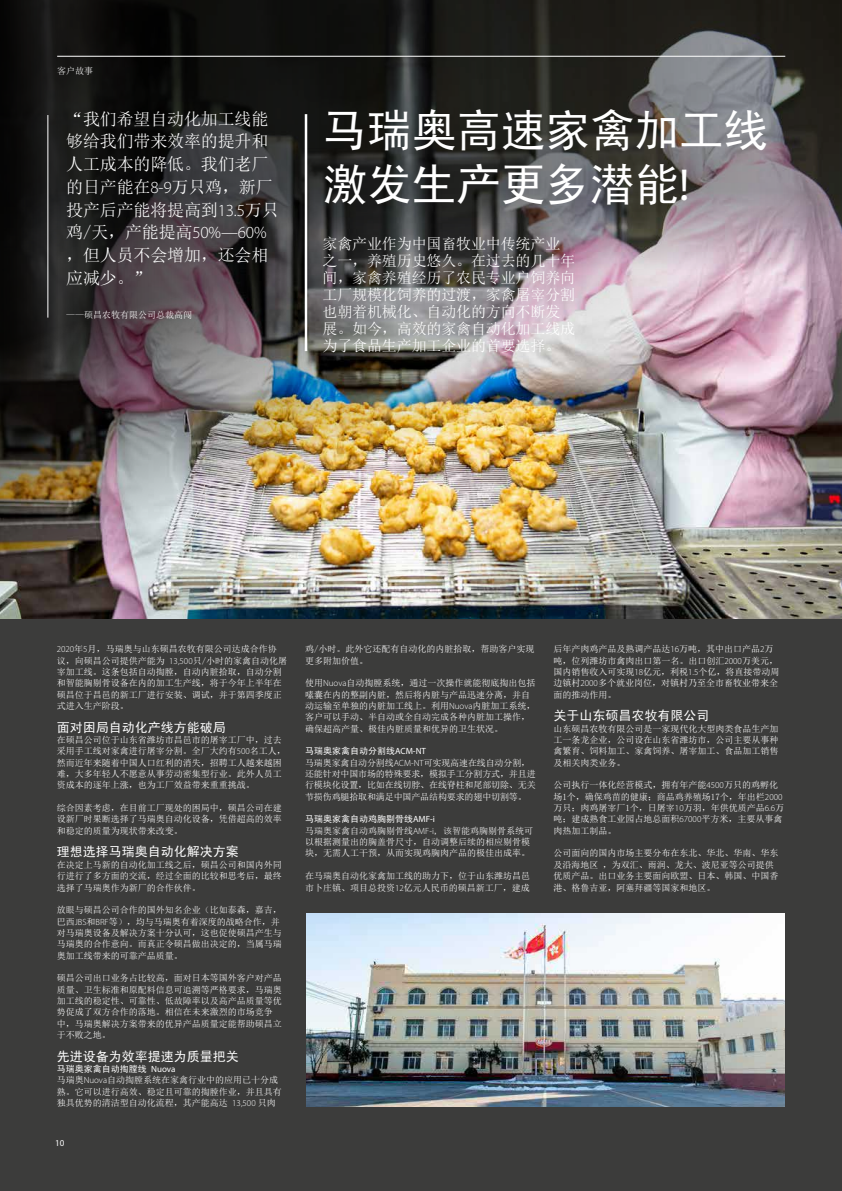
<style>
.page{position:relative;width:842px;height:1191px;background:#fff}
.page>*{position:absolute;margin:0;border:0;box-sizing:border-box;transform-origin:0 0}
.t1{font:45px/54px "Sim Hei";letter-spacing:-.01em;color:#fff}
.t2{font:17px/22.7px "Sim Sun";letter-spacing:-.01em;color:#fff}
.t3{font:15px/17px "Sim Sun";letter-spacing:-.01em;color:#fff}
.t4{font:13px "Sim Hei";color:#fff}
.t5{font:9px/11.3px "Sim Sun";color:#fff}
.t6{font:9px "Sim Hei";color:#fff}
.t7{font:9px "Myriad Pro";color:#fff}
.s1{font-family:"Myriad Pro";font-weight:300}
.s2{font-family:"Myriad Pro"}
</style>
<div class="page">
<div style="left:0;top:595px;width:842px;height:596px;background:#3c3c3b"></div>
<img style="left:0;top:359px;width:842px;height:248px">
<svg style="left:0;top:0;width:842px;height:359px;background:#4b4748"></svg>
<hr style="left:57px;top:56px;width:728px;height:1px;background:#fff">
<hr style="left:305px;top:114px;width:2px;height:237px;background:#fff">
<hr style="left:48px;top:115px;width:1px;height:203px;background:#fff">
<img style="left:306px;top:913px;width:479px;height:193px">
<p class="t5" style="left:57px;top:65px;width:38px">客户故事</p>
<h2 class="t2" style="left:66px;top:107px;width:214px">“我们希望自动化加工线能够给我们带来效率的提升和人工成本的降低。我们老厂的日产能在<span class="s1">8-9</span>万只鸡，新厂投产后产能将提高到<span class="s1">13.5</span>万只鸡/天，产能提高<span class="s1">50%—60%</span>，但人员不会增加，还会相应减少。”</h2>
<p class="t5" style="left:66px;top:309px;width:128px">——硕昌农牧有限公司总裁高闯</p>
<h1 class="t1" style="left:323px;top:103px;width:447px">马瑞奥高速家禽加工线激发生产更多潜能<span class="s2">!</span></h1>
<h3 class="t3" style="left:323px;top:235px;width:254px">家禽产业作为中国畜牧业中传统产业之一，养殖历史悠久。在过去的几十年间，家禽养殖经历了农民专业户饲养向工厂规模化饲养的过渡，家禽屠宰分割也朝着机械化、自动化的方向不断发展。如今，高效的家禽自动化加工线成为了食品生产加工企业的首要选择。</h3>
<p class="t5" style="left:57px;top:643px;width:232px"><span class="s1">2020</span>年<span class="s1">5</span>月，马瑞奥与山东硕昌农牧有限公司达成合作协议，向硕昌公司提供产能为 <span class="s1">13,500</span>只/小时的家禽自动化屠宰加工线。这条包括自动掏膛，自动内脏拾取，自动分割和智能胸剔骨设备在内的加工生产线，将于今年上半年在硕昌位于昌邑的新工厂进行安装、调试，并于第四季度正式进入生产阶段。</p>
<h3 class="t4" style="left:57px;top:720px;width:170px">面对困局自动化产线方能破局</h3>
<p class="t5" style="left:57px;top:734px;width:231px">在硕昌公司位于山东省潍坊市昌邑市的屠宰工厂中，过去采用手工线对家禽进行屠宰分割。全厂大约有<span class="s1">500</span>名工人，然而近年来随着中国人口红利的消失，招聘工人越来越困难，大多年轻人不愿意从事劳动密集型行业。此外人员工资成本的逐年上涨，也为工厂效益带来重重挑战。</p>
<p class="t5" style="left:57px;top:802px;width:226px;text-align:justify">综合因素考虑，在目前工厂现处的困局中，硕昌公司在建设新厂时果断选择了马瑞奥自动化设备，凭借超高的效率和稳定的质量为现状带来改变。</p>
<h3 class="t4" style="left:57px;top:845px;width:183px">理想选择马瑞奥自动化解决方案</h3>
<p class="t5" style="left:57px;top:859px;width:226px;text-align:justify">在决定上马新的自动化加工线之后，硕昌公司和国内外同行进行了多方面的交流，经过全面的比较和思考后，最终选择了马瑞奥作为新厂的合作伙伴。</p>
<p class="t5" style="left:57px;top:904px;width:226px">放眼与硕昌公司合作的国外知名企业（比如泰森，嘉吉，巴西<span class="s1">JBS</span>和<span class="s1">BRF</span>等），均与马瑞奥有着深度的战略合作，并对马瑞奥设备及解决方案十分认可，这也促使硕昌产生与马瑞奥的合作意向。而真正令硕昌做出决定的，当属马瑞奥加工线带来的可靠产品质量。</p>
<p class="t5" style="left:57px;top:972px;width:226px">硕昌公司出口业务占比较高，面对日本等国外客户对产品质量、卫生标准和原配料信息可追溯等严格要求，马瑞奥加工线的稳定性、可靠性、低故障率以及高产品质量等优势促成了双方合作的落地。相信在未来激烈的市场竞争中，马瑞奥解决方案带来的优异产品质量定能帮助硕昌立于不败之地。</p>
<h3 class="t4" style="left:57px;top:1049px;width:183px">先进设备为效率提速为质量把关</h3>
<p class="t6" style="left:57px;top:1064px;width:120px">马瑞奥家禽自动掏膛线 <span class="s2">Nuova</span></p>
<p class="t5" style="left:57px;top:1074px;width:226px">马瑞奥<span class="s1">Nuova</span>自动掏膛系统在家禽行业中的应用已十分成熟。它可以进行高效、稳定且可靠的掏膛作业，并且具有独具优势的清洁型自动化流程，其产能高达 <span class="s1">13,500</span> 只肉</p>
<p class="t7" style="left:55px;top:1137px;width:11px">10</p>
<p class="t5" style="left:305px;top:643px;width:231px">鸡/小时。此外它还配有自动化的内脏拾取，帮助客户实现更多附加价值。</p>
<p class="t5" style="left:305px;top:677px;width:232px">使用<span class="s1">Nuova</span>自动掏膛系统，通过一次操作就能彻底掏出包括嗉囊在内的整副内脏，然后将内脏与产品迅速分离，并自动运输至单独的内脏加工线上。利用<span class="s1">Nuova</span>内脏加工系统，客户可以手动、半自动或全自动完成各种内脏加工操作，确保超高产量、极佳内脏质量和优异的卫生状况。</p>
<p class="t6" style="left:305px;top:746px;width:123px">马瑞奥家禽自动分割线<span class="s2">ACM-NT</span></p>
<p class="t5" style="left:305px;top:757px;width:232px">马瑞奥家禽自动分割线<span class="s1">ACM-NT</span>可实现高速在线自动分割，还能针对中国市场的特殊要求，模拟手工分割方式，并且进行模块化设置，比如在线切脖、在线脊柱和尾部切除、无关节损伤鸡腿拾取和满足中国产品结构要求的翅中切割等。</p>
<p class="t6" style="left:305px;top:814px;width:131px">马瑞奥家禽自动鸡胸剔骨线<span class="s2">AMF-i</span></p>
<p class="t5" style="left:305px;top:825px;width:229px">马瑞奥家禽自动鸡胸剔骨线<span class="s1">AMF-i</span>, 该智能鸡胸剔骨系统可以根据测量出的胸盖骨尺寸，自动调整后续的相应剔骨模块，无需人工干预，从而实现鸡胸肉产品的极佳出成率。</p>
<p class="t5" style="left:305px;top:870px;width:226px">在马瑞奥自动化家禽加工线的助力下，位于山东潍坊昌邑市卜庄镇、项目总投资<span class="s1">12</span>亿元人民币的硕昌新工厂，建成</p>
<p class="t5" style="left:553px;top:643px;width:228px">后年产肉鸡产品及熟调产品达<span class="s1">16</span>万吨，其中出口产品<span class="s1">2</span>万吨，位列潍坊市禽肉出口第一名。出口创汇<span class="s1">2000</span>万美元，国内销售收入可实现<span class="s1">18</span>亿元，利税<span class="s1">1.5</span>个亿，将直接带动周边镇村<span class="s1">2000</span>多个就业岗位，对镇村乃至全市畜牧业带来全面的推动作用。</p>
<h3 class="t4" style="left:553px;top:709px;width:157px">关于山东硕昌农牧有限公司</h3>
<p class="t5" style="left:553px;top:723px;width:226px;text-align:justify">山东硕昌农牧有限公司是一家现代化大型肉类食品生产加工一条龙企业，公司设在山东省潍坊市，公司主要从事种禽繁育、饲料加工、家禽饲养、屠宰加工、食品加工销售及相关肉类业务。</p>
<p class="t5" style="left:553px;top:779px;width:232px">公司执行一体化经营模式，拥有年产能<span class="s1">4500</span>万只的鸡孵化场1个，确保鸡苗的健康；商品鸡养殖场17个，年出栏<span class="s1">2000</span>万只；肉鸡屠宰厂1个，日屠宰<span class="s1">10</span>万羽，年供优质产品<span class="s1">6.6</span>万吨；建成熟食工业园占地总面积<span class="s1">67000</span>平方米，主要从事禽肉热加工制品。</p>
<p class="t5" style="left:553px;top:847px;width:226px">公司面向的国内市场主要分布在东北、华北、华南、华东及沿海地区 ，为双汇、雨润、龙大、波尼亚等公司提供优质产品。出口业务主要面向欧盟、日本、韩国、中国香港、格鲁吉亚，阿塞拜疆等国家和地区。</p>
</div>
